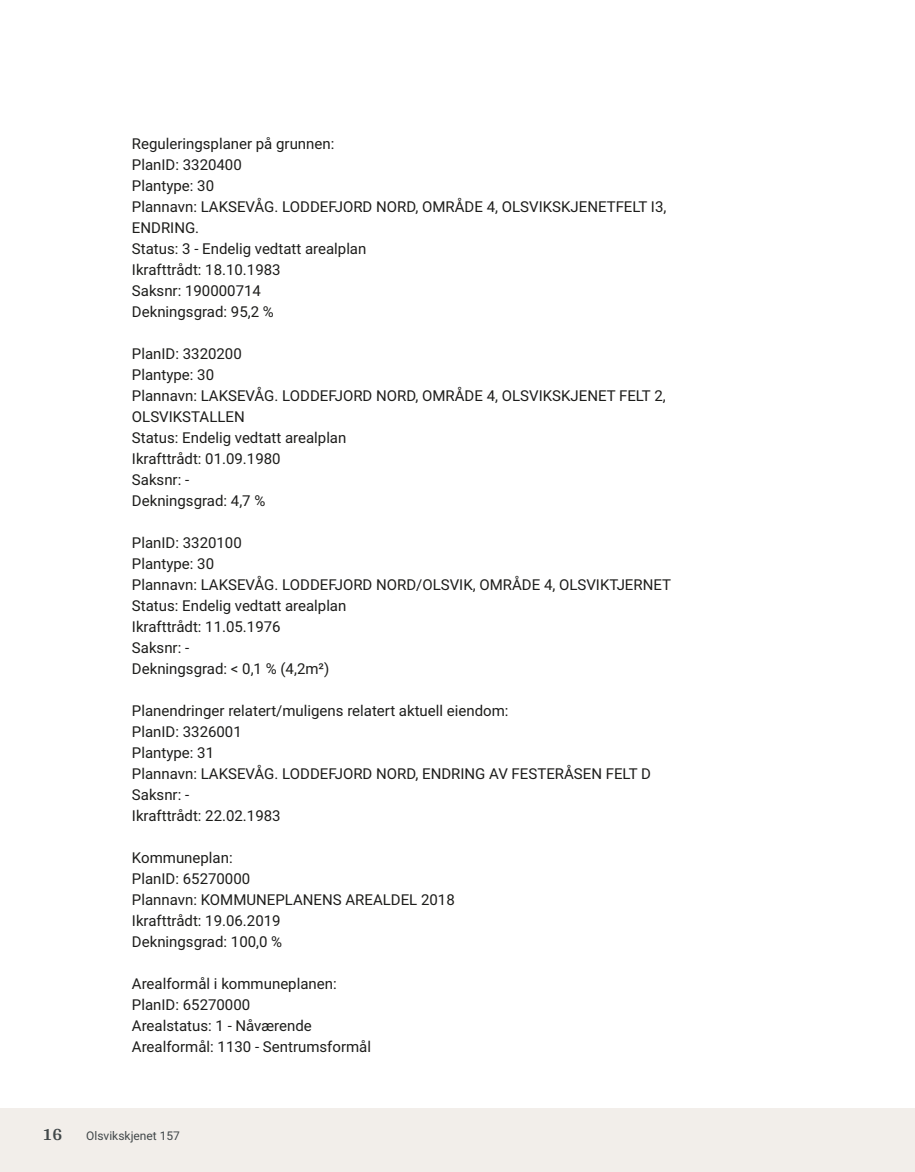
<style>
.page{position:relative;width:915px;height:1172px;background:#fff}
.page>*{position:absolute;margin:0;border:0;box-sizing:border-box;transform-origin:0 0}
.t1{font:700 18px "Arya";color:#414749}
.t2{font:15px/21px "Roboto Vitec";color:#1d1d1b}
.t3{font:12px "Roboto Vitec";color:#414749}
</style>
<div class="page">
<div style="left:0;top:1108px;width:914px;height:64px;background:#f2eeea"></div>
<p class="t2" style="left:132px;top:132px;width:535px">Reguleringsplaner på grunnen:<br>PlanID: 3320400<br>Plantype: 30<br>Plannavn: LAKSEVÅG. LODDEFJORD NORD, OMRÅDE 4, OLSVIKSKJENETFELT I3,<br>ENDRING.<br>Status: 3 ‑ Endelig vedtatt arealplan<br>Ikrafttrådt: 18.10.1983<br>Saksnr: 190000714<br>Dekningsgrad: 95,2 %</p>
<p class="t2" style="left:132px;top:342px;width:535px">PlanID: 3320200<br>Plantype: 30<br>Plannavn: LAKSEVÅG. LODDEFJORD NORD, OMRÅDE 4, OLSVIKSKJENET FELT 2,<br>OLSVIKSTALLEN<br>Status: Endelig vedtatt arealplan<br>Ikrafttrådt: 01.09.1980<br>Saksnr: ‑<br>Dekningsgrad: 4,7 %</p>
<p class="t2" style="left:132px;top:531px;width:540px">PlanID: 3320100<br>Plantype: 30<br>Plannavn: LAKSEVÅG. LODDEFJORD NORD/OLSVIK, OMRÅDE 4, OLSVIKTJERNET<br>Status: Endelig vedtatt arealplan<br>Ikrafttrådt: 11.05.1976<br>Saksnr: ‑<br>Dekningsgrad: &lt; 0,1 % (4,2m²)</p>
<p class="t2" style="left:132px;top:699px;width:520px">Planendringer relatert/muligens relatert aktuell eiendom:<br>PlanID: 3326001<br>Plantype: 31<br>Plannavn: LAKSEVÅG. LODDEFJORD NORD, ENDRING AV FESTERÅSEN FELT D<br>Saksnr: ‑<br>Ikrafttrådt: 22.02.1983</p>
<p class="t2" style="left:132px;top:846px;width:324px">Kommuneplan:<br>PlanID: 65270000<br>Plannavn: KOMMUNEPLANENS AREALDEL 2018<br>Ikrafttrådt: 19.06.2019<br>Dekningsgrad: 100,0 %</p>
<p class="t2" style="left:132px;top:972px;width:240px">Arealformål i kommuneplanen:<br>PlanID: 65270000<br>Arealstatus: 1 ‑ Nåværende<br>Arealformål: 1130 ‑ Sentrumsformål</p>
<p class="t1" style="left:43px;top:1123px;width:21px">16</p>
<p class="t3" style="left:86px;top:1127px;width:95px">Olsvikskjenet 157</p>
</div>
